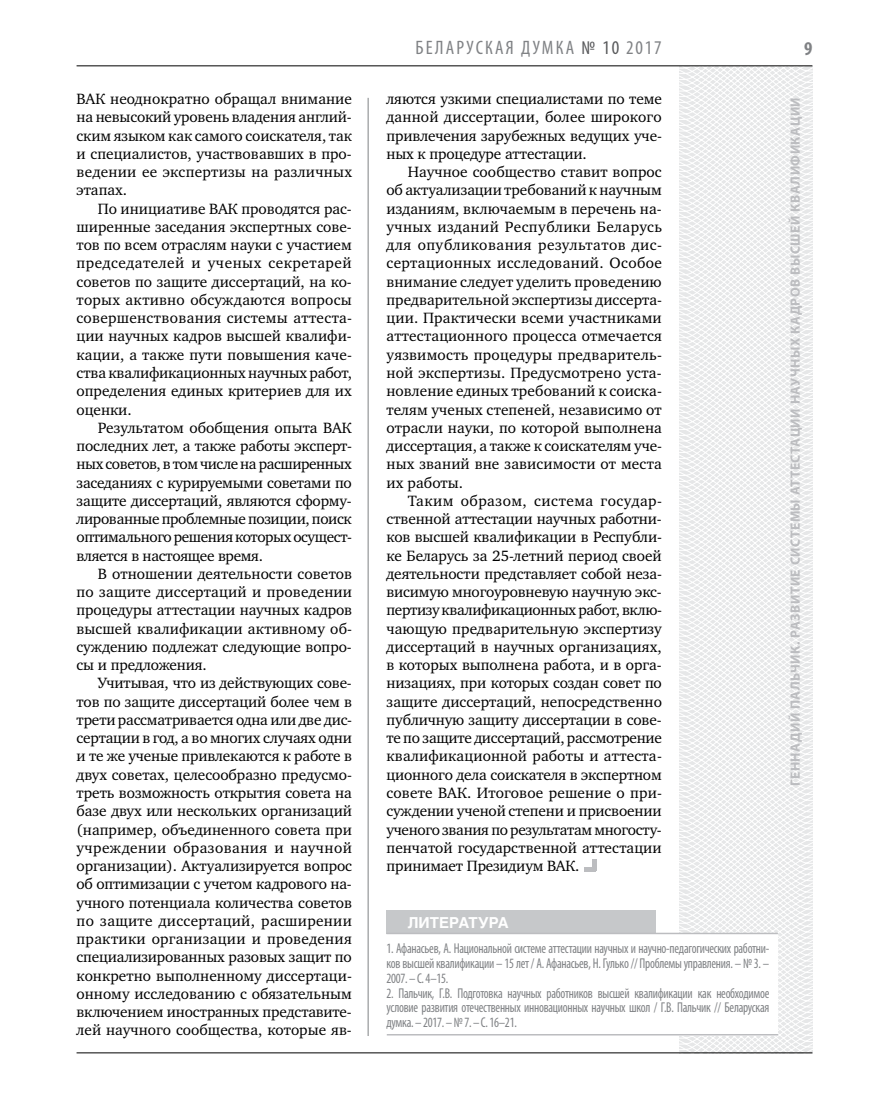
<style>
.page{position:relative;width:872px;height:1106px;background:#fff}
.page>*{position:absolute;margin:0;border:0;box-sizing:border-box;transform-origin:0 0}
.t1{font:condensed 19.5px "Myriad Pro";letter-spacing:.11em;color:#808285}
.t2{font:700 condensed 19.5px "Myriad Pro";color:#808285}
.t3{font:15.3px/18.3px "Charter C";color:#000;text-align:justify}
.t4{font:700 15px "Helios";color:#fff}
.t5{font:condensed 14.25px/14.7px "Myriad Pro";letter-spacing:-.02em;color:#808285;text-align:justify;scale:.9 1}
.t6{font:700 13.5px "Myriad Pro";letter-spacing:.04em;color:#bcbdc0}
.s1{color:#58595b}
</style>
<div class="page">
<hr style="left:368px;top:98px;width:1px;height:938px;background:#808285">
<svg style="left:621px;top:65px;width:192px;height:989px"></svg>
<hr style="left:77px;top:65px;width:735px;height:1px;background:#000">
<hr style="left:77px;top:1052px;width:735px;height:1px;background:#000">
<div style="left:386px;top:910px;width:269px;height:23px;background:#c6c8ca"></div>
<div style="left:386px;top:934px;width:392px;height:101px;background:#fff"></div>
<hr style="left:387px;top:1034px;width:391px;height:1px;background:#bcbdc0">
<hr style="left:386px;top:932px;width:392px;height:2px;background:#bcbdc0">
<hr style="left:592px;top:859px;width:4px;height:12px;background:#bcbdc0">
<hr style="left:584px;top:867px;width:12px;height:4px;background:#bcbdc0">
<p class="t3" style="left:77px;top:90px;width:277px">ВАК неоднократно обращал внимание на невысокий уровень владения англий&shy;ским языком как самого соискателя, так и специалистов, участвовавших в про&shy;ведении ее экспертизы на различных этапах.</p>
<p class="t3" style="left:77px;top:199px;width:277px;text-indent:21px">По инициативе ВАК проводятся рас&shy;ширенные заседания экспертных сове&shy;тов по всем отраслям науки с участием председателей и ученых секретарей советов по защите диссертаций, на ко&shy;торых активно обсуждаются вопросы совершенствования системы аттеста&shy;ции научных кадров высшей квалифи&shy;кации, а также пути повышения каче&shy;ства квалификационных научных работ, определения единых критериев для их оценки.</p>
<p class="t3" style="left:77px;top:418px;width:277px;text-indent:21px">Результатом обобщения опыта ВАК последних лет, а также работы эксперт&shy;ных советов, в том числе на расширенных заседаниях с курируемыми советами по защите диссертаций, являются сформу&shy;лированные проблемные позиции, поиск оптимального решения которых осущест&shy;вляется в настоящее время.</p>
<p class="t3" style="left:77px;top:564px;width:277px;text-indent:21px">В отношении деятельности советов по защите диссертаций и проведении процедуры аттестации научных кадров высшей квалификации активному об&shy;суждению подлежат следующие вопро&shy;сы и предложения.</p>
<p class="t3" style="left:77px;top:674px;width:277px;text-indent:21px">Учитывая, что из действующих сове&shy;тов по защите диссертаций более чем в трети рассматривается одна или две дис&shy;сертации в год, а во многих случаях одни и те же ученые привлекаются к работе в двух советах, целесообразно предусмо&shy;треть возможность открытия совета на базе двух или нескольких организаций (например, объединенного совета при учреждении образования и научной организации). Актуализируется вопрос об оптимизации с учетом кадрового на&shy;учного потенциала количества советов по защите диссертаций, расширении практики организации и проведения специализированных разовых защит по конкретно выполненному диссертаци&shy;онному исследованию с обязательным включением иностранных представите&shy;лей научного сообщества, которые яв-</p>
<p class="t1" style="left:415px;top:36px;width:248px">БЕЛАРУСКА Я ДУМКА <span class="s1">№ 10</span> 2017</p>
<p class="t2" style="left:804px;top:37px;width:10px">9</p>
<p class="t3" style="left:386px;top:90px;width:277px">ляются узкими специалистами по теме данной диссертации, более широкого привлечения зарубежных ведущих уче&shy;ных к процедуре аттестации.</p>
<p class="t3" style="left:386px;top:163px;width:277px;text-indent:21px">Научное сообщество ставит вопрос об актуализации требований к научным изданиям, включаемым в перечень на&shy;учных изданий Республики Беларусь для опубликования результатов дис&shy;сертационных исследований. Особое внимание следует уделить проведению предварительной экспертизы диссерта&shy;ции. Практически всеми участниками аттестационного процесса отмечается уязвимость процедуры предваритель&shy;ной экспертизы. Предусмотрено уста&shy;новление единых требований к соиска&shy;телям ученых степеней, независимо от отрасли науки, по которой выполнена диссертация, а также к соискателям уче&shy;ных званий вне зависимости от места их работы.</p>
<p class="t3" style="left:386px;top:491px;width:277px;text-indent:21px">Таким образом, система государ&shy;ственной аттестации научных работни&shy;ков высшей квалификации в Республи&shy;ке Беларусь за 25-летний период своей деятельности представляет собой неза&shy;висимую многоуровневую научную экс&shy;пертизу квалификационных работ, вклю&shy;чающую предварительную экспертизу диссертаций в научных организациях, в которых выполнена работа, и в орга&shy;низациях, при которых создан совет по защите диссертаций, непосредственно публичную защиту диссертации в сове&shy;те по защите диссертаций, рассмотрение квалификационной работы и аттеста&shy;ционного дела соискателя в экспертном совете ВАК. Итоговое решение о при&shy;суждении ученой степени и присвоении ученого звания по результатам многосту&shy;пенчатой государственной аттестации принимает Президиум ВАК.</p>
<p class="t4" style="left:408px;top:913px;width:103px">Литература</p>
<p class="t5" style="left:386px;top:941px;width:427px">1. Афанасьев, А. Национальной системе аттестации научных и научно-педагогических работни&shy;ков высшей квалификации – 15 лет / А. Афанасьев, Н. Гулько // Проблемы управления. – № 3. – 2007. – С. 4–15.</p>
<p class="t5" style="left:386px;top:985px;width:427px">2. Пальчик, Г.В. Подготовка научных работников высшей квалификации как необходимое условие развития отечественных инновационных научных школ / Г.В. Пальчик // Беларуская думка. – 2017. – № 7. – С. 16–21.</p>
<p class="t6" style="left:786px;top:786px;width:688px;rotate:-90deg">Геннадий ПАЛЬЧИК. Развитие системы аттестации научных кадров высшей квалификации</p>
</div>
